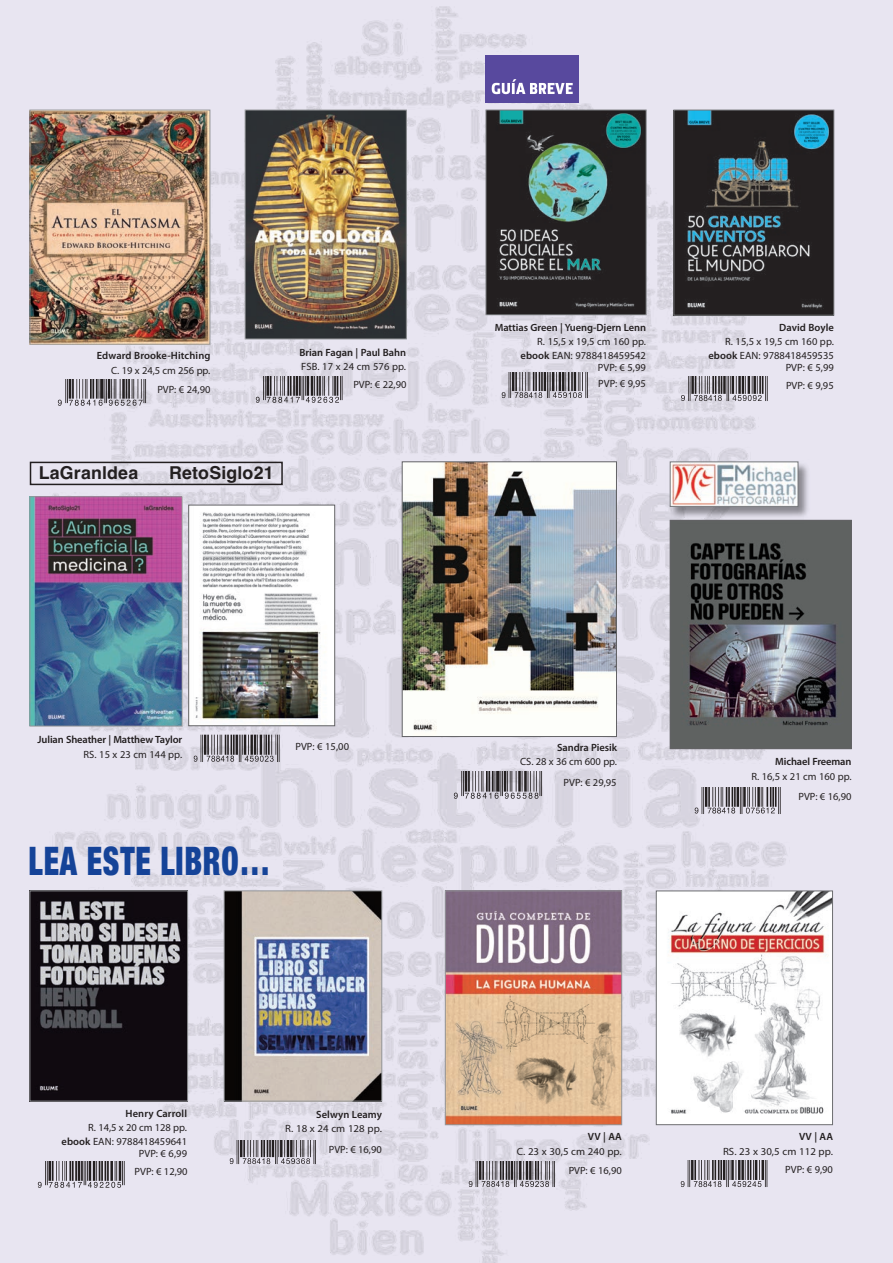
<style>
.page{position:relative;width:893px;height:1263px;background:#fff}
.page>*{position:absolute;margin:0;border:0;box-sizing:border-box;transform-origin:0 0}
.t1{font:900 condensed 39.45px "Helvetica Neue LT Std";letter-spacing:.025em;color:#154398;scale:.78 1}
.t2{font:700 17.7px "Helvetica";letter-spacing:.01em;color:#231f20}
.t3{font:10.5px/12px "Myriad Pro";letter-spacing:.005em;color:#231f20;text-align:right}
.t4{font:600 10.5px "Myriad Pro";letter-spacing:-.005em;color:#231f20}
.s1{font-weight:600}
</style>
<div class="page">
<img style="left:0;top:0;width:893px;height:1263px">
<img style="left:486px;top:55px;width:92px;height:48px">
<img style="left:681px;top:376px;width:88px;height:25px">
<img style="left:676px;top:112px;width:156px;height:201px">
<div style="left:674px;top:110px;width:160px;height:205px;border:1px solid #76787b"></div>
<img style="left:499px;top:372px;width:92px;height:27px">
<img style="left:488px;top:112px;width:156px;height:201px">
<div style="left:486px;top:110px;width:160px;height:205px;border:1px solid #76787b"></div>
<div style="left:30px;top:462px;width:253px;height:23px;border:2px solid #231f20"></div>
<img style="left:32px;top:499px;width:148px;height:225px">
<div style="left:30px;top:497px;width:152px;height:229px;border:1px solid #939598"></div>
<img style="left:190px;top:507px;width:143px;height:217px">
<div style="left:188px;top:505px;width:147px;height:221px;border:1px solid #636366"></div>
<img style="left:192px;top:735px;width:94px;height:27px">
<img style="left:404px;top:464px;width:211px;height:271px">
<div style="left:402px;top:462px;width:215px;height:275px;border:1px solid #636366"></div>
<img style="left:453px;top:772px;width:95px;height:26px">
<img style="left:692px;top:788px;width:92px;height:26px">
<img style="left:672px;top:522px;width:177px;height:225px">
<div style="left:670px;top:520px;width:181px;height:229px;border:1px solid #636366"></div>
<img style="left:665px;top:458px;width:149px;height:65px">
<img style="left:672px;top:464px;width:124px;height:41px">
<div style="left:670px;top:462px;width:128px;height:45px;border:1px solid #76787b"></div>
<img style="left:32px;top:893px;width:154px;height:206px">
<img style="left:36px;top:1162px;width:91px;height:25px">
<img style="left:226px;top:893px;width:154px;height:206px">
<div style="left:224px;top:891px;width:158px;height:210px;border:1px solid #939598"></div>
<img style="left:227px;top:1140px;width:92px;height:25px">
<img style="left:679px;top:1161px;width:91px;height:27px">
<img style="left:658px;top:893px;width:173px;height:230px">
<div style="left:656px;top:891px;width:177px;height:234px;border:1px solid #6c6d70"></div>
<img style="left:467px;top:1161px;width:92px;height:26px">
<img style="left:447px;top:893px;width:173px;height:230px">
<div style="left:445px;top:891px;width:177px;height:234px;border:1px solid #939598"></div>
<img style="left:32px;top:112px;width:176px;height:230px">
<div style="left:30px;top:110px;width:180px;height:234px;border:1px solid #939598"></div>
<img style="left:56px;top:380px;width:96px;height:25px">
<img style="left:255px;top:376px;width:92px;height:26px">
<img style="left:247px;top:112px;width:157px;height:225px">
<div style="left:245px;top:110px;width:161px;height:229px;border:1px solid #939598"></div>
<p class="t4" style="left:97px;top:352px;width:115px">Edward Brooke-Hitching</p>
<p class="t3" style="left:111px;top:364px;width:101px">C. 19 x 24,5 cm 256 pp.</p>
<p class="t3" style="left:157px;top:383px;width:55px">PVP: € 24,90</p>
<p class="t2" style="left:39px;top:466px;width:101px">LaGranldea</p>
<p class="t2" style="left:169px;top:466px;width:106px">RetoSiglo21</p>
<p class="t4" style="left:299px;top:349px;width:108px">Brian Fagan | Paul Bahn</p>
<p class="t3" style="left:301px;top:361px;width:106px">FSB. 17 x 24 cm 576 pp.</p>
<p class="t3" style="left:353px;top:378px;width:55px">PVP: € 22,90</p>
<p class="t4" style="left:495px;top:323px;width:153px">Mattias Green | Yueng-Djern Lenn</p>
<p class="t3" style="left:537px;top:335px;width:110px">R. 15,5 x 19,5 cm 160 pp.</p>
<p class="t3" style="left:520px;top:349px;width:127px"><span class="s1">ebook</span> EAN: 9788418459542<br>PVP: € 5,99</p>
<p class="t3" style="left:598px;top:377px;width:49px">PVP: € 9,95</p>
<p class="t4" style="left:779px;top:324px;width:56px">David Boyle</p>
<p class="t3" style="left:725px;top:336px;width:110px">R. 15,5 x 19,5 cm 160 pp.</p>
<p class="t3" style="left:708px;top:350px;width:127px"><span class="s1">ebook</span> EAN: 9788418459535<br>PVP: € 5,99</p>
<p class="t3" style="left:786px;top:380px;width:49px">PVP: € 9,95</p>
<p class="t4" style="left:38px;top:736px;width:146px">Julian Sheather | Matthew Taylor</p>
<p class="t3" style="left:84px;top:748px;width:100px">RS. 15 x 23 cm 144 pp.</p>
<p class="t1" style="left:29px;top:838px;width:311px">LEA ESTE LIBRO…</p>
<p class="t3" style="left:295px;top:740px;width:55px">PVP: € 15,00</p>
<p class="t4" style="left:557px;top:744px;width:61px">Sandra Piesik</p>
<p class="t3" style="left:520px;top:756px;width:98px">CS. 28 x 36 cm 600 pp.</p>
<p class="t3" style="left:564px;top:776px;width:55px">PVP: € 29,95</p>
<p class="t4" style="left:126px;top:1109px;width:63px">Henry Carroll</p>
<p class="t3" style="left:88px;top:1121px;width:100px">R. 14,5 x 20 cm 128 pp.</p>
<p class="t3" style="left:62px;top:1135px;width:127px"><span class="s1">ebook</span> EAN: 9788418459641<br>PVP: € 6,99</p>
<p class="t3" style="left:135px;top:1166px;width:55px">PVP: € 12,90</p>
<p class="t4" style="left:316px;top:1111px;width:67px">Selwyn Leamy</p>
<p class="t3" style="left:285px;top:1123px;width:98px">R. 18 x 24 cm 128 pp.</p>
<p class="t3" style="left:329px;top:1143px;width:55px">PVP: € 16,90</p>
<p class="t4" style="left:588px;top:1133px;width:35px">VV | AA</p>
<p class="t3" style="left:517px;top:1145px;width:107px">C. 23 x 30,5 cm 240 pp.</p>
<p class="t3" style="left:569px;top:1164px;width:55px">PVP: € 16,90</p>
<p class="t4" style="left:775px;top:758px;width:78px">Michael Freeman</p>
<p class="t3" style="left:752px;top:770px;width:101px">R. 16,5 x 21 cm 160 pp.</p>
<p class="t3" style="left:798px;top:790px;width:55px">PVP: € 16,90</p>
<p class="t4" style="left:799px;top:1133px;width:35px">VV | AA</p>
<p class="t3" style="left:723px;top:1145px;width:111px">RS. 23 x 30,5 cm 112 pp.</p>
<p class="t3" style="left:785px;top:1163px;width:49px">PVP: € 9,90</p>
</div>
